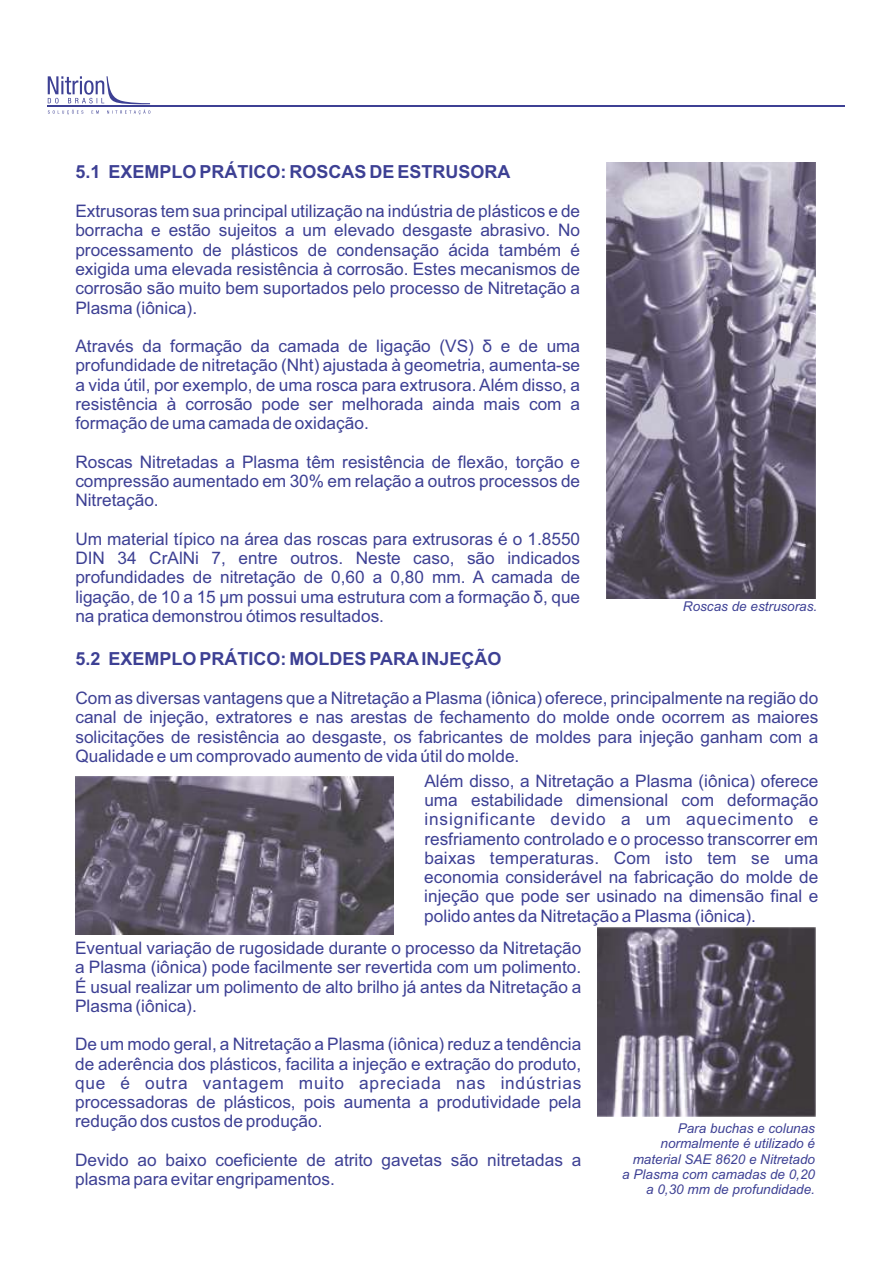
<style>
.page{position:relative;width:893px;height:1263px;background:#fff}
.page>*{position:absolute;margin:0;border:0;box-sizing:border-box;transform-origin:0 0}
.t1{font:700 18px "Arial";color:#3d4094}
.t2{font:17.25px/19.2px "Arial";color:#3d4094;text-align:justify}
.t3{font:italic 13.5px/15.1px "Arial";color:#3d4094;text-align:right}
</style>
<div class="page">
<img style="left:75px;top:776px;width:319px;height:158px">
<img style="left:606px;top:162px;width:210px;height:437px">
<img style="left:597px;top:927px;width:219px;height:189px">
<hr style="left:48px;top:105px;width:797px;height:2px;background:#3d4094">
<svg style="left:48px;top:110px;width:102px;height:5px"></svg>
<svg style="left:48px;top:76px;width:102px;height:28px"></svg>
<p class="t1" style="left:75px;top:165px;width:437px">5.1 EXEMPLO PRÁTICO: ROSCAS DE ESTRUSORA</p>
<p class="t2" style="left:75px;top:203px;width:506px">Extrusoras tem sua principal utilização na indústria de plásticos e de borracha e estão sujeitos a um elevado desgaste abrasivo. No processamento de plásticos de condensação ácida também é exigida uma elevada resistência à corrosão. Estes mecanismos de corrosão são muito bem suportados pelo processo de Nitretação a Plasma (iônica).</p>
<p class="t2" style="left:75px;top:338px;width:506px">Através da formação da camada de ligação (VS) δ e de uma profundidade de nitretação (Nht) ajustada à geometria, aumenta-se a vida útil, por exemplo, de uma rosca para extrusora. Além disso, a resistência à corrosão pode ser melhorada ainda mais com a formação de uma camada de oxidação.</p>
<p class="t2" style="left:75px;top:454px;width:506px">Roscas Nitretadas a Plasma têm resistência de flexão, torção e compressão aumentado em 30% em relação a outros processos de Nitretação.</p>
<p class="t2" style="left:75px;top:531px;width:506px">Um material típico na área das roscas para extrusoras é o 1.8550<br>DIN 34 CrAlNi 7, entre outros. Neste caso, são indicados profundidades de nitretação de 0,60 a 0,80 mm. A camada de ligação, de 10 a 15 µm possui uma estrutura com a formação δ, que na pratica demonstrou ótimos resultados.</p>
<p class="t1" style="left:75px;top:652px;width:428px">5.2 EXEMPLO PRÁTICO: MOLDES PARAINJEÇÃO</p>
<p class="t2" style="left:75px;top:690px;width:744px">Com as diversas vantagens que a Nitretação a Plasma (iônica) oferece, principalmente na região do canal de injeção, extratores e nas arestas de fechamento do molde onde ocorrem as maiores solicitações de resistência ao desgaste, os fabricantes de moldes para injeção ganham com a Qualidade e um comprovado aumento de vida útil do molde.</p>
<p class="t3" style="left:683px;top:600px;width:136px">Roscas de estrusoras.</p>
<p class="t2" style="left:424px;top:773px;width:396px">Além disso, a Nitretação a Plasma (iônica) oferece uma estabilidade dimensional com deformação insignificante devido a um aquecimento e resfriamento controlado e o processo transcorrer em baixas temperaturas. Com isto tem se uma economia considerável na fabricação do molde de injeção que pode ser usinado na dimensão final e polido antes da Nitretação a Plasma (iônica).</p>
<p class="t2" style="left:75px;top:940px;width:508px">Eventual variação de rugosidade durante o processo da Nitretação a Plasma (iônica) pode facilmente ser revertida com um polimento.<br>É usual realizar um polimento de alto brilho já antes da Nitretação a Plasma (iônica).</p>
<p class="t2" style="left:75px;top:1036px;width:508px">De um modo geral, a Nitretação a Plasma (iônica) reduz a tendência de aderência dos plásticos, facilita a injeção e extração do produto, que é outra vantagem muito apreciada nas indústrias processadoras de plásticos, pois aumenta a produtividade pela redução dos custos de produção.</p>
<p class="t2" style="left:75px;top:1152px;width:508px">Devido ao baixo coeficiente de atrito gavetas são nitretadas a plasma para evitar engripamentos.</p>
<p class="t3" style="left:622px;top:1122px;width:194px">Para buchas e colunas normalmente é utilizado é material SAE 8620 e Nitretado a Plasma com camadas de 0,20 a 0,30 mm de profundidade.</p>
</div>
